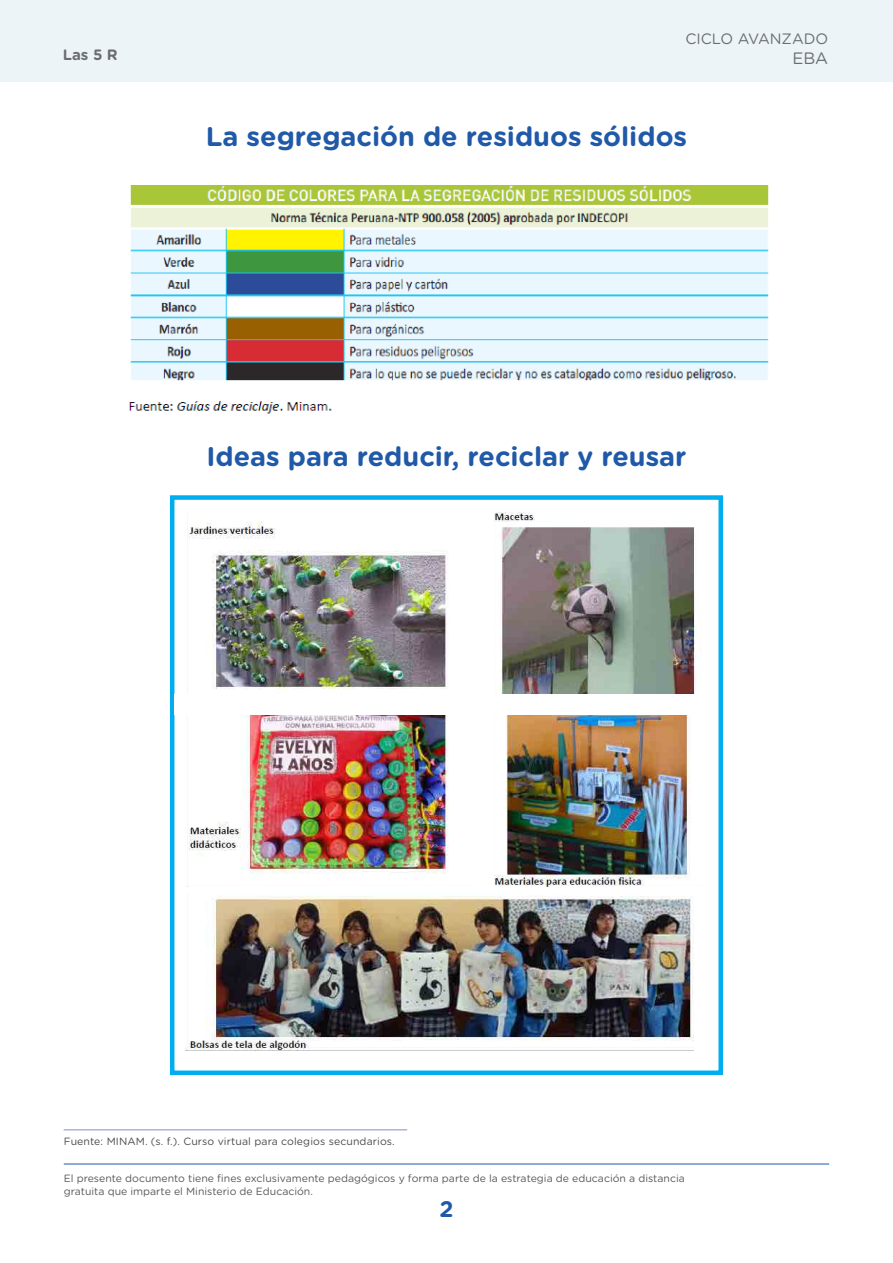
<style>
.page{position:relative;width:893px;height:1263px;background:#fff}
.page>*{position:absolute;margin:0;border:0;box-sizing:border-box;transform-origin:0 0}
.t1{font:700 27px "Gotham Rounded";color:#2059a8}
.t2{font:700 22.5px "Gotham Rounded";color:#2059a8}
.t3{font:16.5px "Gotham Rounded";color:#6c6d70}
.t4{font:15px "Gotham Rounded";color:#6c6d70}
.t5{font:700 15px "Gotham Rounded";color:#6c6d70}
.t6{font:10.5px/13.5px "Gotham Rounded";color:#57585a}
.t7{font:10.5px "Gotham Rounded";letter-spacing:.01em;color:#494b4c}
</style>
<div class="page">
<div style="left:0;top:0;width:893px;height:82px;background:#edf4f8"></div>
<hr style="left:64px;top:1164px;width:765px;height:1px;background:#2059a8">
<hr style="left:64px;top:1129px;width:343px;height:1px;background:#aab2d9">
<img style="left:129px;top:186px;width:640px;height:228px">
<img style="left:187px;top:512px;width:515px;height:375px">
<img style="left:185px;top:896px;width:508px;height:155px">
<div style="left:170px;top:495px;width:553px;height:580px;border:4px solid #00aeef"></div>
<div style="left:174px;top:694px;width:544px;height:20px;background:#fff"></div>
<div style="left:473px;top:506px;width:20px;height:384px;background:#fff"></div>
<h3 class="t4" style="left:685px;top:28px;width:144px">CICLO AVANZADO</h3>
<h3 class="t5" style="left:63px;top:43px;width:56px">Las 5 R</h3>
<h3 class="t3" style="left:792px;top:46px;width:37px">EBA</h3>
<p class="t1" style="left:206px;top:116px;width:483px">La segregación de residuos sólidos</p>
<p class="t1" style="left:206px;top:437px;width:482px">Ideas para reducir, reciclar y reusar</p>
<p class="t7" style="left:64px;top:1134px;width:333px">Fuente: MINAM. (s. f.). Curso virtual para colegios secundarios.</p>
<p class="t6" style="left:64px;top:1170px;width:623px">El presente documento tiene fines exclusivamente pedagógicos y forma parte de la estrategia de educación a distancia gratuita que imparte el Ministerio de Educación.</p>
<p class="t2" style="left:439px;top:1193px;width:16px">2</p>
</div>
